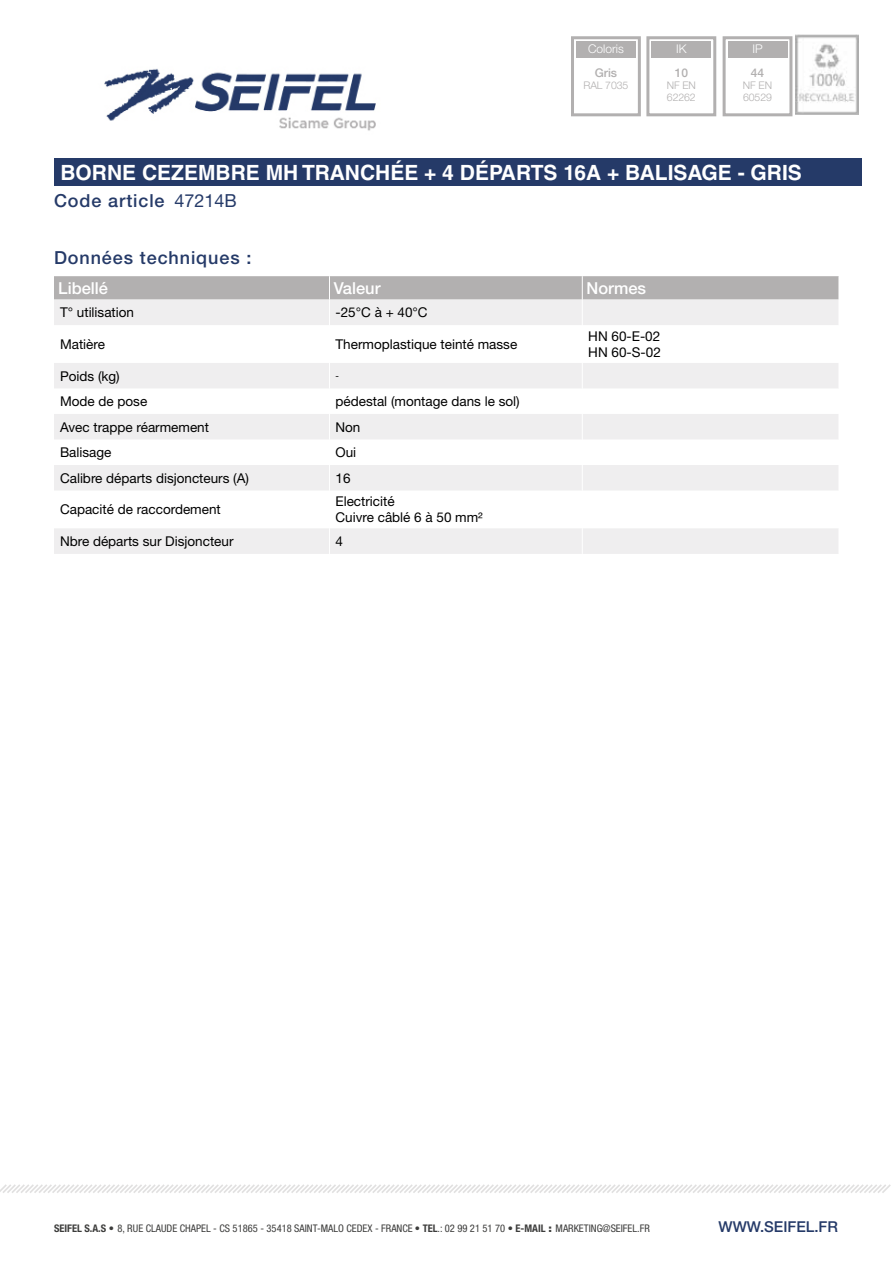
<style>
.page{position:relative;width:893px;height:1263px;background:#fff}
.page>*{position:absolute;margin:0;border:0;box-sizing:border-box;transform-origin:0 0}
.t1{font:700 21px "Helvetica LT Std";color:#fff}
.t2{font:500 18px "Helvetica Neue LT Std";letter-spacing:.05em;color:#253a68}
.t3{font:18px "Helvetica Neue LT Std";color:#253a68}
.t4{font:500 16.5px "Helvetica Neue LT Std";color:#fff}
.t5{font:500 15px "Helvetica Neue LT Std";color:#253a68}
.t6{font:13.5px/16.2px "Helvetica Neue LT Std";color:#000}
.t7{font:300 12px "Helvetica Neue LT Std";color:#fff}
.t8{font:500 12px "Helvetica Neue LT Std";color:#b2b0b0}
.t9{font:condensed 10.5px "Helvetica Neue LT Std";color:#3c3c3b}
.t10{font:300 10.5px/12px "Helvetica Neue LT Std";letter-spacing:-.01em;color:#b2b0b0}
.t11{font:9px "Helvetica Neue LT Std";color:#000}
.s1{font-weight:700}
.s2{font-weight:900;font-stretch:normal}
</style>
<div class="page">
<img style="left:104px;top:68px;width:272px;height:63px">
<svg style="left:0;top:1184px;width:891px;height:9px"></svg>
<div style="left:54px;top:158px;width:807px;height:28px;background:#253a68"></div>
<img style="left:796px;top:35px;width:63px;height:80px">
<div style="left:576px;top:41px;width:60px;height:17px;background:#b2b0b0"></div>
<div style="left:571px;top:36px;width:70px;height:80px;border:3px solid #b2b0b0"></div>
<div style="left:652px;top:41px;width:59px;height:17px;background:#b2b0b0"></div>
<div style="left:646px;top:36px;width:70px;height:80px;border:3px solid #b2b0b0"></div>
<div style="left:728px;top:41px;width:59px;height:17px;background:#b2b0b0"></div>
<div style="left:723px;top:36px;width:69px;height:80px;border:3px solid #b2b0b0"></div>
<svg style="left:54px;top:363px;width:784px;height:191px;fill:#efeeef"></svg>
<svg style="left:329px;top:363px;width:1px;height:127px"></svg>
<svg style="left:582px;top:363px;width:1px;height:127px"></svg>
<hr style="left:329px;top:490px;width:1px;height:38px;background:#fff">
<hr style="left:582px;top:490px;width:1px;height:38px;background:#fff">
<svg style="left:329px;top:528px;width:1px;height:26px"></svg>
<svg style="left:582px;top:528px;width:1px;height:26px"></svg>
<svg style="left:54px;top:276px;width:785px;height:49px;background:#d2d0d1"></svg>
<p class="t7" style="left:588px;top:41px;width:37px">Coloris</p>
<p class="t8" style="left:595px;top:66px;width:24px">Gris</p>
<p class="t10" style="left:583px;top:79px;width:46px">RAL 7035</p>
<p class="t7" style="left:676px;top:41px;width:12px">IK</p>
<p class="t8" style="left:675px;top:66px;width:15px">10</p>
<p class="t10" style="left:667px;top:79px;width:31px">NF EN<br>62262</p>
<p class="t7" style="left:752px;top:41px;width:12px">IP</p>
<p class="t8" style="left:751px;top:66px;width:15px">44</p>
<p class="t10" style="left:743px;top:79px;width:31px">NF EN<br>60529</p>
<h1 class="t1" style="left:60px;top:160px;width:743px">BORNE CEZEMBRE MH TRANCHÉE + 4 DÉPARTS 16A + BALISAGE - GRIS</h1>
<h2 class="t3" style="left:174px;top:190px;width:64px">47214B</h2>
<h2 class="t2" style="left:54px;top:190px;width:112px">Code article</h2>
<h2 class="t2" style="left:54px;top:247px;width:199px">Données techniques :</h2>
<p class="t4" style="left:58px;top:278px;width:51px">Libellé</p>
<p class="t4" style="left:334px;top:278px;width:48px">Valeur</p>
<p class="t4" style="left:586px;top:278px;width:61px">Normes</p>
<p class="t6" style="left:60px;top:304px;width:76px">T° utilisation</p>
<p class="t6" style="left:335px;top:304px;width:94px">-25°C à + 40°C</p>
<p class="t6" style="left:60px;top:336px;width:47px">Matière</p>
<p class="t6" style="left:335px;top:336px;width:183px">Thermoplastique teinté masse</p>
<p class="t6" style="left:588px;top:328px;width:74px">HN 60-E-02<br>HN 60-S-02</p>
<p class="t6" style="left:60px;top:367px;width:61px">Poids (kg)</p>
<p class="t11" style="left:335px;top:370px;width:5px">-</p>
<p class="t6" style="left:60px;top:393px;width:89px">Mode de pose</p>
<p class="t6" style="left:335px;top:393px;width:186px">pédestal (montage dans le sol)</p>
<p class="t6" style="left:60px;top:418px;width:151px">Avec trappe réarmement</p>
<p class="t6" style="left:335px;top:418px;width:27px">Non</p>
<p class="t6" style="left:60px;top:444px;width:53px">Balisage</p>
<p class="t6" style="left:335px;top:444px;width:22px">Oui</p>
<p class="t6" style="left:60px;top:469px;width:191px">Calibre départs disjoncteurs (A)</p>
<p class="t6" style="left:335px;top:469px;width:17px">16</p>
<p class="t6" style="left:60px;top:501px;width:162px">Capacité de raccordement</p>
<p class="t6" style="left:335px;top:493px;width:149px">Electricité<br>Cuivre câblé 6 à 50 mm²</p>
<p class="t6" style="left:60px;top:533px;width:175px">Nbre départs sur Disjoncteur</p>
<p class="t6" style="left:335px;top:533px;width:9px">4</p>
<p class="t9" style="left:54px;top:1222px;width:597px"><span class="s1">SEIFEL S.A.S</span> <span class="s2">•</span> 8, RUE CLAUDE CHAPEL - CS 51865 - 35418 SAINT-MALO CEDEX - FRANCE • <span class="s1">TEL</span>.: 02 99 21 51 70 • <span class="s1">E-MAIL</span> <span class="s2">:</span> MARKETING@SEIFEL.FR</p>
<p class="t5" style="left:719px;top:1218px;width:121px">WWW.SEIFEL.FR</p>
</div>
